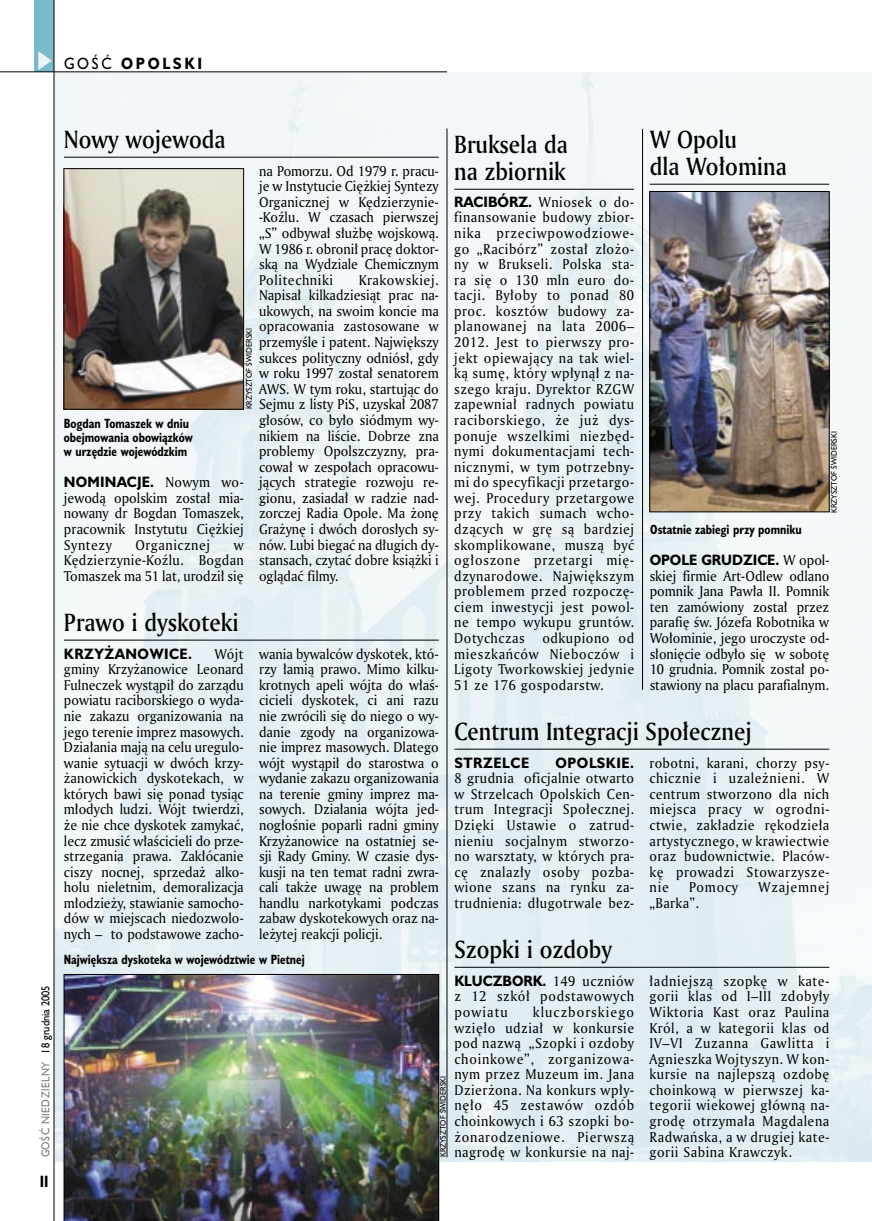
<style>
.page{position:relative;width:872px;height:1221px;background:#fff}
.page>*{position:absolute;margin:0;border:0;box-sizing:border-box;transform-origin:0 0}
._05d_tytyl_Kronika_AmMd_16_pt{font:24px/27px "Amerigo Md PL";color:#000;scale:.9 1}
._15a_temat_lewo{font:700 15px "Humanst 521 PL";letter-spacing:.2em;color:#000;scale:.9 1}
._16_pagina_lewa{font:700 15px "Humanst 521 Cn PL";color:#000;scale:.94 1}
._03_body_bez_akapitu{font:13.8px/15.6px "Amerigo PL";letter-spacing:.03em;color:#000;text-align:justify;scale:.94 1}
._03_body_bez_akapitu-2{font:700 13.8px "Humanst 521 PL";letter-spacing:.04em;color:#000;scale:.94 1}
._03_body_bez_akapitu-3{font:13.8px "Amerigo PL";letter-spacing:.06em;color:#000;scale:.94 1}
._09_podpis_zdjecia_HuCnB{font:700 12.3px/14.4px "Humanst 521 Cn PL";color:#000;scale:.94 1}
._18a_data_lewa_GOSC{font:10.5px "Humanst 521 PL";letter-spacing:.05em;color:#7c7c7c;scale:.9 1}
._18_data_lewa{font:10.5px "Humanst 521 PL";color:#000;scale:.9 1}
._09a_autor_zdjecia_Hu_5_pt{font:7.5px "Humanst 521 PL";color:#000;scale:.94 1}
.s1{font-weight:400}
.s2{font-family:"Humanst 521 PL";font-weight:700}
</style>
<div class="page">
<img style="left:55px;top:72px;width:817px;height:1089px">
<hr style="left:64px;top:157px;width:375px;height:1px;background:#000">
<img style="left:66px;top:170px;width:176px;height:237px">
<div style="left:64px;top:168px;width:180px;height:241px;border:1px solid #000"></div>
<hr style="left:64px;top:639px;width:375px;height:1px;background:#000">
<hr style="left:454px;top:966px;width:375px;height:1px;background:#000">
<hr style="left:454px;top:748px;width:375px;height:1px;background:#000">
<img style="left:64px;top:974px;width:375px;height:246px">
<img style="left:651px;top:193px;width:176px;height:317px">
<div style="left:649px;top:191px;width:180px;height:321px;border:1px solid #000"></div>
<hr style="left:649px;top:184px;width:180px;height:1px;background:#000">
<hr style="left:447px;top:129px;width:1px;height:1027px;background:#000">
<hr style="left:454px;top:189px;width:180px;height:1px;background:#000">
<hr style="left:642px;top:129px;width:1px;height:560px;background:#000">
<div style="left:35px;top:0;width:19px;height:72px;background:#78b9cc"></div>
<svg style="left:38px;top:51px;width:14px;height:19px"></svg>
<hr style="left:54px;top:0;width:1px;height:1220px;background:#000">
<hr style="left:0;top:72px;width:447px;height:1px;background:#000">
<p class="_15a_temat_lewo" style="left:64px;top:53px;width:155px"><span class="s1">GOŚĆ</span> OPOLSKI</p>
<p class="_18_data_lewa" style="left:38px;top:1053px;width:77px;rotate:-90deg">18 grudnia 2005</p>
<p class="_18a_data_lewa_GOSC" style="left:38px;top:1157px;width:108px;rotate:-90deg">GOŚĆ NIEDZIELNY</p>
<p class="_16_pagina_lewa" style="left:40px;top:1170px;width:11px">II</p>
<p class="_05d_tytyl_Kronika_AmMd_16_pt" style="left:64px;top:125px;width:181px">Nowy wojewoda</p>
<p class="_03_body_bez_akapitu" style="left:259px;top:162px;width:193px">na Pomorzu. Od 1979 r. pracu&shy;je w Instytucie Ciężkiej Syntezy Organicznej w Kędzierzynie--Koźlu. W czasach pierwszej „S” odbywał służbę wojskową.<br>W 1986 r. obronił pracę doktor&shy;ską na Wydziale Chemicznym Politechniki</p>
<p class="_03_body_bez_akapitu" style="left:259px;top:271px;width:193px;text-indent:100px">Krakowskiej.<br>Napisał kilkadziesiąt prac na&shy;ukowych, na swoim koncie ma opracowania zastosowane w przemyśle i patent. Największy sukces polityczny odniósł, gdy w roku 1997 został senatorem AWS. W tym roku, startując do Sejmu z listy PiS, uzyskał 2087 głosów, co było siódmym wy&shy;nikiem na liście. Dobrze zna problemy Opolszczyzny, pra&shy;cował w zespołach opracowu&shy;jących strategie rozwoju re&shy;gionu, zasiadał w radzie nad&shy;zorczej Radia Opole. Ma żonę Grażynę i dwóch dorosłych sy&shy;nów. Lubi biegać na długich dy&shy;stansach, czytać dobre książki i oglądać filmy.</p>
<p class="_09a_autor_zdjecia_Hu_5_pt" style="left:244px;top:409px;width:88px;rotate:-90deg">KRZYSZTOF ŚWIDERSKI</p>
<p class="_09_podpis_zdjecia_HuCnB" style="left:64px;top:415px;width:139px">Bogdan Tomaszek w dniu obejmowania obowiązków w urzędzie wojewódzkim</p>
<p class="_03_body_bez_akapitu" style="left:64px;top:474px;width:193px"><span class="s2">NOMINACJE.</span> Nowym wo&shy;jewodą opolskim został mia&shy;nowany dr Bogdan Tomaszek, pracownik Instytutu Ciężkiej Syntezy</p>
<p class="_03_body_bez_akapitu" style="left:135px;top:536px;width:81px">Organicznej</p>
<p class="_03_body_bez_akapitu" style="left:64px;top:536px;width:193px;text-indent:170px">w Kędzierzynie-Koźlu. Bogdan Tomaszek ma 51 lat, urodził się</p>
<p class="_05d_tytyl_Kronika_AmMd_16_pt" style="left:64px;top:608px;width:196px">Prawo i dyskoteki</p>
<p class="_03_body_bez_akapitu-2" style="left:64px;top:644px;width:138px">KRZYŻANOWICE.</p>
<p class="_03_body_bez_akapitu" style="left:64px;top:645px;width:193px;text-indent:151px">Wójt gminy Krzyżanowice Leonard Fulneczek wystąpił do zarządu powiatu raciborskiego o wyda&shy;nie zakazu organizowania na jego terenie imprez masowych.<br>Działania mają na celu uregulo&shy;wanie sytuacji w dwóch krzy&shy;żanowickich dyskotekach, w których bawi się ponad tysiąc młodych ludzi. Wójt twierdzi, że nie chce dyskotek zamykać, lecz zmusić właścicieli do prze&shy;strzegania prawa. Zakłócanie ciszy nocnej, sprzedaż alko&shy;holu nieletnim, demoralizacja młodzieży, stawianie samocho&shy;dów w miejscach niedozwolo&shy;nych – to podstawowe zacho-</p>
<p class="_03_body_bez_akapitu" style="left:259px;top:645px;width:193px">wania bywalców dyskotek, któ&shy;rzy łamią prawo. Mimo kilku&shy;krotnych apeli wójta do właś&shy;cicieli dyskotek, ci ani razu nie zwrócili się do niego o wy&shy;danie zgody na organizowa&shy;nie imprez masowych. Dlatego wójt wystąpił do starostwa o wydanie zakazu organizowania na terenie gminy imprez ma&shy;sowych. Działania wójta jed&shy;nogłośnie poparli radni gminy Krzyżanowice na ostatniej se&shy;sji Rady Gminy. W czasie dys&shy;kusji na ten temat radni zwra&shy;cali także uwagę na problem handlu narkotykami podczas zabaw dyskotekowych oraz na&shy;leżytej reakcji policji.</p>
<p class="_09_podpis_zdjecia_HuCnB" style="left:64px;top:952px;width:258px">Największa dyskoteka w województwie w Pietnej</p>
<p class="_05d_tytyl_Kronika_AmMd_16_pt" style="left:454px;top:130px;width:128px">Bruksela da na zbiornik</p>
<p class="_03_body_bez_akapitu" style="left:454px;top:194px;width:193px"><span class="s2">RACIBÓRZ.</span> Wniosek o do&shy;finansowanie budowy zbior&shy;nika przeciwpowodziowe&shy;go „Racibórz” został złożo&shy;ny w Brukseli. Polska sta&shy;ra się o 130 mln euro do&shy;tacji. Byłoby to ponad 80 proc. kosztów budowy za&shy;planowanej na lata 2006– 2012. Jest to pierwszy pro&shy;jekt opiewający na tak wiel&shy;ką sumę, który wpłynął z na&shy;szego kraju. Dyrektor RZGW zapewniał radnych powiatu raciborskiego, że już dys&shy;ponuje wszelkimi niezbęd&shy;nymi dokumentacjami tech&shy;nicznymi, w tym potrzebny&shy;mi do specyfikacji przetargo&shy;wej. Procedury przetargowe przy takich sumach wcho&shy;dzących w grę są bardziej skomplikowane, muszą być ogłoszone przetargi mię&shy;dzynarodowe. Największym problemem przed rozpoczę&shy;ciem inwestycji jest powol&shy;ne tempo wykupu gruntów.<br>Dotychczas</p>
<p class="_03_body_bez_akapitu" style="left:454px;top:630px;width:193px;text-indent:88px">odkupiono od mieszkańców Nieboczów i Ligoty Tworkowskiej jedynie 51 ze 176 gospodarstw.</p>
<p class="_05d_tytyl_Kronika_AmMd_16_pt" style="left:649px;top:125px;width:154px">W Opolu<br>dla Wołomina</p>
<p class="_09_podpis_zdjecia_HuCnB" style="left:650px;top:521px;width:162px">Ostatnie zabiegi przy pomniku</p>
<p class="_09a_autor_zdjecia_Hu_5_pt" style="left:828px;top:512px;width:88px;rotate:-90deg">KRZYSZTOF ŚWIDERSKI</p>
<p class="_03_body_bez_akapitu" style="left:649px;top:552px;width:193px"><span class="s2">OPOLE GRUDZICE.</span> W opol&shy;skiej firmie Art-Odlew odlano pomnik Jana Pawła II. Pomnik ten zamówiony został przez parafię św. Józefa Robotnika w Wołominie, jego uroczyste od&shy;słonięcie odbyło się w sobotę 10 grudnia. Pomnik został po&shy;stawiony na placu parafialnym.</p>
<p class="_05d_tytyl_Kronika_AmMd_16_pt" style="left:454px;top:717px;width:332px">Centrum Integracji Społecznej</p>
<p class="_03_body_bez_akapitu-2" style="left:454px;top:753px;width:81px">STRZELCE</p>
<p class="_03_body_bez_akapitu" style="left:454px;top:754px;width:193px;text-indent:101px"><span class="s2">OPOLSKIE.<br></span>8 grudnia oficjalnie otwarto w Strzelcach Opolskich Cen&shy;trum Integracji Społecznej.<br>Dzięki Ustawie o zatrud&shy;nieniu socjalnym stworzo&shy;no warsztaty, w których pra&shy;cę znalazły osoby pozba&shy;wione szans na rynku za&shy;trudnienia: długotrwale bez-</p>
<p class="_03_body_bez_akapitu" style="left:649px;top:754px;width:193px">robotni, karani, chorzy psy&shy;chicznie i uzależnieni. W centrum stworzono dla nich miejsca pracy w ogrodni&shy;ctwie, zakładzie rękodzieła artystycznego, w krawiectwie oraz budownictwie. Placów&shy;kę prowadzi Stowarzysze&shy;nie</p>
<p class="_03_body_bez_akapitu" style="left:689px;top:879px;width:54px">Pomocy</p>
<p class="_03_body_bez_akapitu-3" style="left:758px;top:878px;width:77px">Wzajemnej</p>
<p class="_03_body_bez_akapitu" style="left:649px;top:894px;width:54px">„Barka”.</p>
<p class="_05d_tytyl_Kronika_AmMd_16_pt" style="left:454px;top:935px;width:177px">Szopki i ozdoby</p>
<p class="_09a_autor_zdjecia_Hu_5_pt" style="left:438px;top:1156px;width:88px;rotate:-90deg">KRZYSZTOF ŚWIDERSKI</p>
<p class="_03_body_bez_akapitu" style="left:454px;top:972px;width:193px"><span class="s2">KLUCZBORK.</span> 149 uczniów z 12 szkół podstawowych powiatu</p>
<p class="_03_body_bez_akapitu" style="left:454px;top:1003px;width:193px;text-indent:78px">kluczborskiego wzięło udział w konkursie pod nazwą „Szopki i ozdoby choinkowe”, zorganizowa&shy;nym przez Muzeum im. Jana Dzierżona. Na konkurs wpły&shy;nęło 45 zestawów ozdób choinkowych i 63 szopki bo&shy;żonarodzeniowe. Pierwszą nagrodę w konkursie na naj-</p>
<p class="_03_body_bez_akapitu" style="left:649px;top:972px;width:193px">ładniejszą szopkę w kate&shy;gorii klas od I–III zdobyły Wiktoria Kast oraz Paulina Król, a w kategorii klas od IV–VI Zuzanna Gawlitta i Agnieszka Wojtyszyn. W kon&shy;kursie na najlepszą ozdobę choinkową w pierwszej ka&shy;tegorii wiekowej główną na&shy;grodę otrzymała Magdalena Radwańska, a w drugiej kate&shy;gorii Sabina Krawczyk.</p>
</div>
